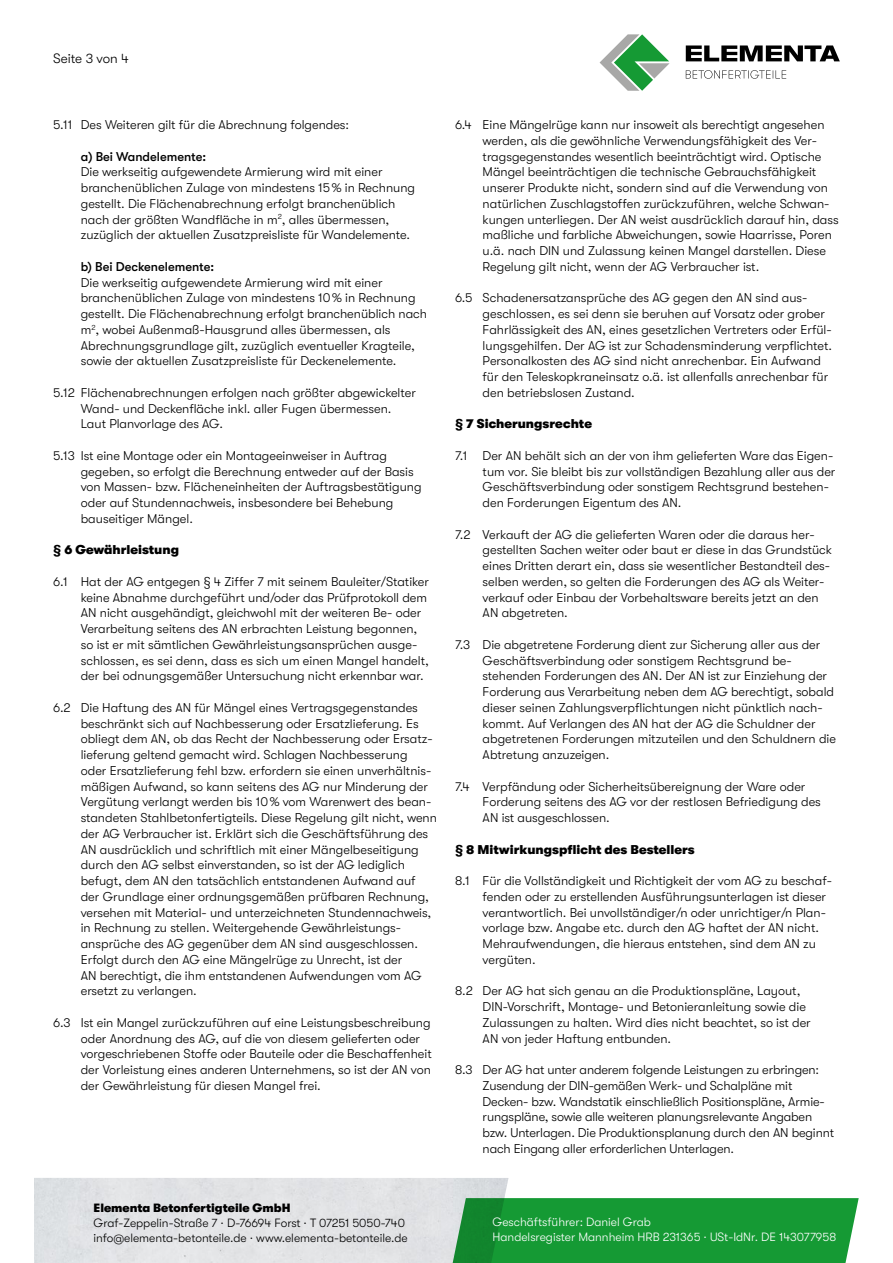
<style>
.page{position:relative;width:893px;height:1263px;background:#fff}
.page>*{position:absolute;margin:0;border:0;box-sizing:border-box;transform-origin:0 0}
.t1{font:300 13.5px "GT Walsheim Pro";color:#000}
.t2{font:300 12.75px/15.8px "GT Walsheim Pro";color:#000}
.t3{font:900 12.75px "GT Walsheim Pro";color:#000}
.t4{font:500 12.75px "GT Walsheim Pro";color:#000}
.t5{font:300 12px/15px "GT Walsheim Pro";color:#000}
.t6{font:300 12px/15px "GT Walsheim Pro";color:#fff}
.t7{font:900 12px "GT Walsheim Pro";color:#000}
</style>
<div class="page">
<svg style="left:450px;top:1198px;width:409px;height:65px;background:#1d9b3b"></svg>
<svg style="left:600px;top:34px;width:70px;height:57px"></svg>
<svg style="left:686px;top:70px;width:100px;height:9px"></svg>
<svg style="left:686px;top:45px;width:154px;height:16px"></svg>
<p class="t1" style="left:53px;top:50px;width:77px">Seite 3 von 4</p>
<p class="t2" style="left:53px;top:117px;width:298px">5.11 Des Weiteren gilt für die Abrechnung folgendes:</p>
<p class="t4" style="left:81px;top:149px;width:127px">a) Bei Wandelemente:</p>
<p class="t2" style="left:81px;top:164px;width:336px">Die werkseitig aufgewendete Armierung wird mit einer branchenüblichen Zulage von mindestens 15 % in Rechnung gestellt. Die Flächenabrechnung erfolgt branchenüblich nach der größten Wandfläche in m<sup>2</sup>, alles übermessen, zuzüglich der aktuellen Zusatzpreisliste für Wandelemente.</p>
<p class="t4" style="left:81px;top:259px;width:135px">b) Bei Deckenelemente:</p>
<p class="t2" style="left:81px;top:274px;width:348px">Die werkseitig aufgewendete Armierung wird mit einer branchenüblichen Zulage von mindestens 10 % in Rechnung gestellt. Die Flächenabrechnung erfolgt branchenüblich nach m<sup>2</sup>, wobei Außenmaß-Hausgrund alles übermessen, als Abrechnungsgrundlage gilt, zuzüglich eventueller Kragteile, sowie der aktuellen Zusatzpreisliste für Deckenelemente.</p>
<p class="t2" style="left:81px;top:385px;width:337px;text-indent:-28px">5.12 Flächenabrechnungen erfolgen nach größter abgewickelter<br>Wand- und Deckenfläche inkl. aller Fugen übermessen.<br>Laut Planvorlage des AG.</p>
<p class="t2" style="left:81px;top:448px;width:342px;text-indent:-28px">5.13 Ist eine Montage oder ein Montageeinweiser in Auftrag gegeben, so erfolgt die Berechnung entweder auf der Basis von Massen- bzw. Flächeneinheiten der Auftragsbestätigung oder auf Stundennachweis, insbesondere bei Behebung bauseitiger Mängel.</p>
<p class="t3" style="left:53px;top:543px;width:127px">§ 6 Gewährleistung</p>
<p class="t2" style="left:81px;top:574px;width:350px;text-indent:-28px">6.1 Hat der AG entgegen § 4 Ziffer 7 mit seinem Bauleiter/Statiker keine Abnahme durchgeführt und/oder das Prüfprotokoll dem AN nicht ausgehändigt, gleichwohl mit der weiteren Be- oder Verarbeitung seitens des AN erbrachten Leistung begonnen, so ist er mit sämtlichen Gewährleistungsansprüchen ausge&shy;schlossen, es sei denn, dass es sich um einen Mangel handelt, der bei odnungsgemäßer Untersuchung nicht erkennbar war.</p>
<p class="t2" style="left:81px;top:700px;width:358px;text-indent:-28px">6.2 Die Haftung des AN für Mängel eines Vertragsgegenstandes beschränkt sich auf Nachbesserung oder Ersatzlieferung. Es obliegt dem AN, ob das Recht der Nachbesserung oder Ersatz&shy;lieferung geltend gemacht wird. Schlagen Nachbesserung<br>oder Ersatzlieferung fehl bzw. erfordern sie einen unverhältnis&shy;mäßigen Aufwand, so kann seitens des AG nur Minderung der Vergütung verlangt werden bis 10 % vom Warenwert des bean&shy;standeten Stahlbetonfertigteils. Diese Regelung gilt nicht, wenn der AG Verbraucher ist. Erklärt sich die Geschäftsführung des AN ausdrücklich und schriftlich mit einer Mängelbeseitigung durch den AG selbst einverstanden, so ist der AG lediglich befugt, dem AN den tatsächlich entstandenen Aufwand auf der Grundlage einer ordnungsgemäßen prüfbaren Rechnung, versehen mit Material- und unterzeichneten Stundennachweis, in Rechnung zu stellen. Weitergehende Gewährleistungs&shy;ansprüche des AG gegenüber dem AN sind ausgeschlossen.<br>Erfolgt durch den AG eine Mängelrüge zu Unrecht, ist der<br>AN berechtigt, die ihm entstandenen Aufwendungen vom AG ersetzt zu verlangen.</p>
<p class="t2" style="left:81px;top:1015px;width:353px;text-indent:-28px">6.3 Ist ein Mangel zurückzuführen auf eine Leistungsbeschreibung oder Anordnung des AG, auf die von diesem gelieferten oder vorgeschriebenen Stoffe oder Bauteile oder die Beschaffenheit der Vorleistung eines anderen Unternehmens, so ist der AN von der Gewährleistung für diesen Mangel frei.</p>
<p class="t2" style="left:483px;top:117px;width:358px;text-indent:-28px">6.4 Eine Mängelrüge kann nur insoweit als berechtigt angesehen werden, als die gewöhnliche Verwendungsfähigkeit des Ver&shy;tragsgegenstandes wesentlich beeinträchtigt wird. Optische Mängel beeinträchtigen die technische Gebrauchsfähigkeit unserer Produkte nicht, sondern sind auf die Verwendung von natürlichen Zuschlagstoffen zurückzuführen, welche Schwan&shy;kungen unterliegen. Der AN weist ausdrücklich darauf hin, dass maßliche und farbliche Abweichungen, sowie Haarrisse, Poren u.ä. nach DIN und Zulassung keinen Mangel darstellen. Diese Regelung gilt nicht, wenn der AG Verbraucher ist.</p>
<p class="t2" style="left:483px;top:290px;width:351px;text-indent:-28px">6.5 Schadenersatzansprüche des AG gegen den AN sind aus&shy;geschlossen, es sei denn sie beruhen auf Vorsatz oder grober Fahrlässigkeit des AN, eines gesetzlichen Vertreters oder Erfül&shy;lungsgehilfen. Der AG ist zur Schadensminderung verpflichtet.<br>Personalkosten des AG sind nicht anrechenbar. Ein Aufwand für den Teleskopkraneinsatz o.ä. ist allenfalls anrechenbar für den betriebslosen Zustand.</p>
<p class="t3" style="left:455px;top:417px;width:139px">§ 7 Sicherungsrechte</p>
<p class="t2" style="left:483px;top:448px;width:354px;text-indent:-28px">7.1 Der AN behält sich an der von ihm gelieferten Ware das Eigen&shy;tum vor. Sie bleibt bis zur vollständigen Bezahlung aller aus der Geschäftsverbindung oder sonstigem Rechtsgrund bestehen&shy;den Forderungen Eigentum des AN.</p>
<p class="t2" style="left:483px;top:526px;width:351px;text-indent:-28px">7.2 Verkauft der AG die gelieferten Waren oder die daraus her&shy;gestellten Sachen weiter oder baut er diese in das Grundstück eines Dritten derart ein, dass sie wesentlicher Bestandteil des&shy;selben werden, so gelten die Forderungen des AG als Weiter&shy;verkauf oder Einbau der Vorbehaltsware bereits jetzt an den AN abgetreten.</p>
<p class="t2" style="left:483px;top:637px;width:355px;text-indent:-28px">7.3 Die abgetretene Forderung dient zur Sicherung aller aus der Geschäftsverbindung oder sonstigem Rechtsgrund be&shy;stehenden Forderungen des AN. Der AN ist zur Einziehung der Forderung aus Verarbeitung neben dem AG berechtigt, sobald dieser seinen Zahlungsverpflichtungen nicht pünktlich nach&shy;kommt. Auf Verlangen des AN hat der AG die Schuldner der abgetretenen Forderungen mitzuteilen und den Schuldnern die Abtretung anzuzeigen.</p>
<p class="t2" style="left:483px;top:778px;width:340px;text-indent:-28px">7.4 Verpfändung oder Sicherheitsübereignung der Ware oder<br>Forderung seitens des AG vor der restlosen Befriedigung des<br>AN ist ausgeschlossen.</p>
<p class="t3" style="left:455px;top:842px;width:241px">§ 8 Mitwirkungspflicht des Bestellers</p>
<p class="t2" style="left:483px;top:873px;width:351px;text-indent:-28px">8.1 Für die Vollständigkeit und Richtigkeit der vom AG zu beschaf&shy;fenden oder zu erstellenden Ausführungsunterlagen ist dieser verantwortlich. Bei unvollständiger/n oder unrichtiger/n Plan&shy;vorlage bzw. Angabe etc. durch den AG haftet der AN nicht.<br>Mehraufwendungen, die hieraus entstehen, sind dem AN zu vergüten.</p>
<p class="t2" style="left:483px;top:983px;width:330px;text-indent:-28px">8.2 Der AG hat sich genau an die Produktionspläne, Layout, DIN-Vorschrift, Montage- und Betonieranleitung sowie die Zulassungen zu halten. Wird dies nicht beachtet, so ist der AN von jeder Haftung entbunden.</p>
<p class="t2" style="left:483px;top:1062px;width:353px;text-indent:-28px">8.3 Der AG hat unter anderem folgende Leistungen zu erbringen:<br>Zusendung der DIN-gemäßen Werk- und Schalpläne mit Decken- bzw. Wandstatik einschließlich Positionspläne, Armie&shy;rungspläne, sowie alle weiteren planungsrelevante Angaben bzw. Unterlagen. Die Produktionsplanung durch den AN beginnt nach Eingang aller erforderlichen Unterlagen.</p>
<p class="t7" style="left:94px;top:1201px;width:198px">Elementa Betonfertigteile GmbH</p>
<p class="t5" style="left:94px;top:1215px;width:316px">Graf-Zeppelin-Straße 7 · D-76694 Forst · T 07251 5050-740 info@elementa-betonteile.de · www.elementa-betonteile.de</p>
<p class="t6" style="left:492px;top:1214px;width:345px">Geschäftsführer: Daniel Grab<br>Handelsregister Mannheim HRB 231365 · USt-IdNr. DE 143077958</p>
</div>
